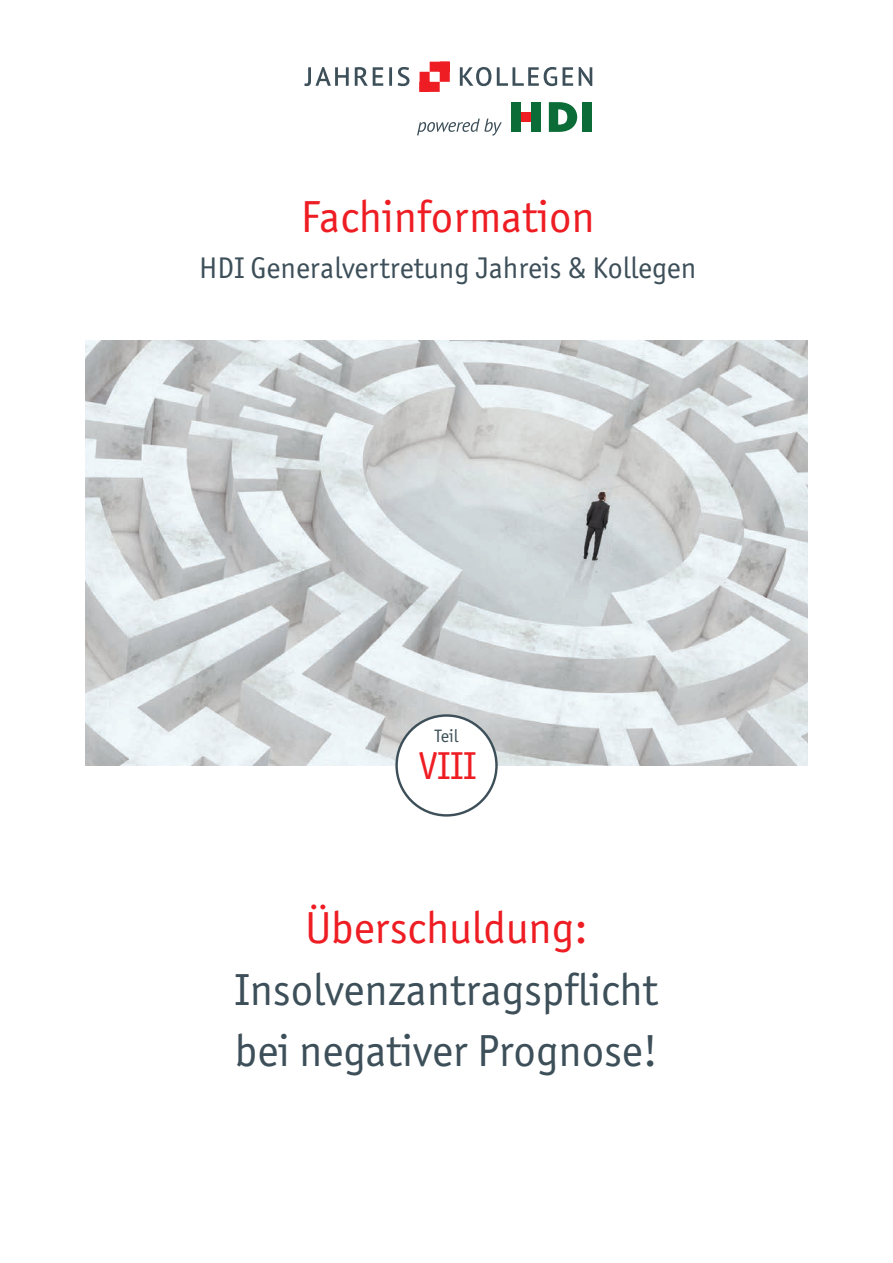
<style>
.page{position:relative;width:893px;height:1263px;background:#fff}
.page>*{position:absolute;margin:0;border:0;box-sizing:border-box;transform-origin:0 0}
.t1{font:45px/61.5px "Officina San ITC";color:#3d4f59}
.t2{font:45px "Officina San ITC";color:#ee1d23}
.t3{font:39px "Officina San ITC";color:#ee1d23}
.t4{font:30px "Officina San ITC";color:#3d4f59}
.t5{font:18px "Officina San ITC";color:#3d4f59}
</style>
<div class="page">
<img style="left:85px;top:340px;width:723px;height:425px">
<svg style="left:420px;top:62px;width:30px;height:30px"></svg>
<svg style="left:417px;top:119px;width:85px;height:16px"></svg>
<svg style="left:304px;top:67px;width:105px;height:19px"></svg>
<svg style="left:460px;top:67px;width:132px;height:19px"></svg>
<div style="left:582px;top:102px;width:10px;height:30px;background:#0b6c38"></div>
<div style="left:531px;top:102px;width:10px;height:30px;background:#0b6c38"></div>
<div style="left:511px;top:102px;width:10px;height:30px;background:#0b6c38"></div>
<div style="left:521px;top:112px;width:10px;height:10px;background:#ee1d23"></div>
<svg style="left:549px;top:102px;width:28px;height:30px"></svg>
<div style="left:397px;top:715px;width:99px;height:100px;background:#fff;border-radius:50%"></div>
<div style="left:395px;top:714px;width:103px;height:103px;border:2px solid #3d4f59;border-radius:50%"></div>
<p class="t2" style="left:301px;top:191px;width:296px">Fachinformation</p>
<p class="t4" style="left:199px;top:251px;width:499px">HDI Generalvertretung Jahreis &amp; Kollegen</p>
<p class="t5" style="left:434px;top:725px;width:26px">Teil</p>
<p class="t3" style="left:419px;top:744px;width:59px">VIII</p>
<p class="t2" style="left:305px;top:902px;width:284px">Überschuldung:</p>
<p class="t1" style="left:235px;top:958px;width:424px">Insolvenzantragspflicht bei negativer Prognose!</p>
</div>
